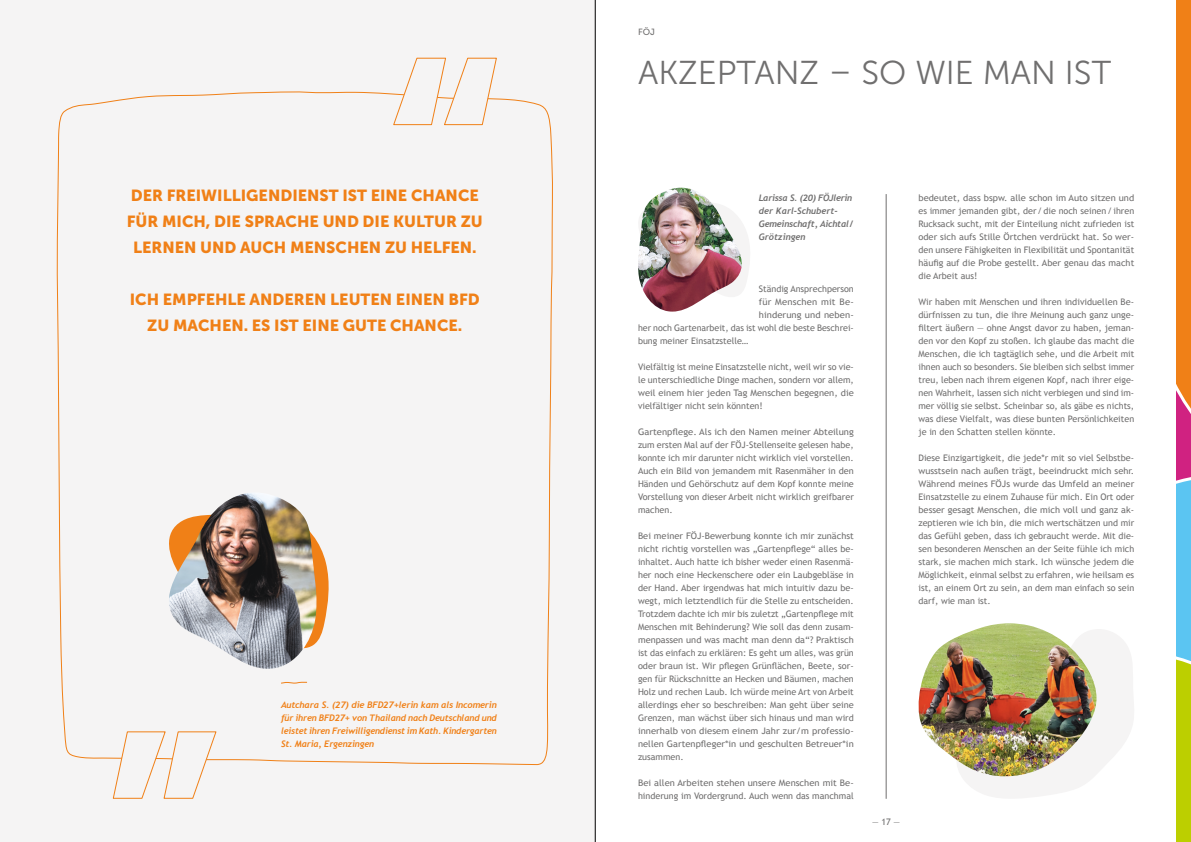
<style>
.page{position:relative;width:1191px;height:842px;background:#fff}
.page>*{position:absolute;margin:0;border:0;box-sizing:border-box;transform-origin:0 0}
.t1{font:33px "Museo Sans 300";color:#706f6f}
.t2{font:16px/26px "Museo Sans 900";color:#f08017;text-align:center}
.t3{font:9px/13px "Trebuchet MS";color:#706f6f;text-align:justify}
.t4{font:9px/13px "Trebuchet MS";color:#706f6f;scale:1.04 1}
.t5{font:9px/13px "Trebuchet MS";color:#706f6f;text-align:justify;scale:1.05 1}
.t6{font:italic 700 9px/13px "Trebuchet";letter-spacing:-.02em;color:#f08017;text-align:justify}
.t7{font:italic 700 9px/13px "Trebuchet";letter-spacing:-.02em;color:#706f6f}
.t8{font:9px "Museo Sans 500";color:#706f6f}
</style>
<div class="page">
<div style="left:0;top:0;width:595px;height:842px;background:#f5f4f4"></div>
<svg style="left:57px;top:91px;width:496px;height:675px"></svg>
<svg style="left:112px;top:731px;width:105px;height:68px"></svg>
<svg style="left:392px;top:57px;width:105px;height:69px"></svg>
<svg style="left:161px;top:512px;width:170px;height:137px"></svg>
<img style="left:169px;top:492px;width:148px;height:177px">
<svg style="left:1176px;top:0;width:15px;height:842px;background:#c2984d"></svg>
<hr style="left:886px;top:194px;width:1px;height:605px;background:#706f6f">
<svg style="left:743px;top:225px;width:7px;height:65px"></svg>
<img style="left:638px;top:188px;width:105px;height:124px">
<svg style="left:962px;top:629px;width:172px;height:169px"></svg>
<img style="left:918px;top:623px;width:178px;height:154px">
<hr style="left:595px;top:0;width:1px;height:842px;background:#000">
<h2 class="t2" style="left:127px;top:182px;width:357px">DER FREIWILLIGENDIENST IST EINE CHANCE<br>FÜR MICH, DIE SPRACHE UND DIE KULTUR ZU<br>LERNEN UND AUCH MENSCHEN ZU HELFEN.</h2>
<h2 class="t2" style="left:130px;top:286px;width:352px">ICH EMPFEHLE ANDEREN LEUTEN EINEN BFD<br>ZU MACHEN. ES IST EINE GUTE CHANCE.</h2>
<p class="t6" style="left:281px;top:698px;width:217px">Autchara S. (27) die BFD27+lerin kam als Incomerin für ihren BFD27+ von Thailand nach Deutschland und leistet ihren Freiwilligendienst im Kath. Kindergarten St. Maria, Ergenzingen</p>
<p class="t8" style="left:638px;top:27px;width:18px">FÖJ</p>
<h1 class="t1" style="left:638px;top:55px;width:474px">AKZEPTANZ – SO WIE MAN IST</h1>
<p class="t7" style="left:759px;top:191px;width:96px">Larissa S. (20) FÖJlerin der Karl-Schubert-<br>Gemeinschaft, Aichtal/<br>Grötzingen</p>
<p class="t3" style="left:759px;top:282px;width:97px">Ständig Ansprechperson</p>
<p class="t5" style="left:759px;top:295px;width:92px">für Menschen mit Be-</p>
<p class="t5" style="left:759px;top:308px;width:92px">hinderung und neben-</p>
<p class="t3" style="left:638px;top:321px;width:217px">her noch Gartenarbeit, das ist wohl die beste Beschrei-</p>
<p class="t3" style="left:638px;top:334px;width:112px">bung meiner Einsatzstelle…</p>
<p class="t3" style="left:638px;top:360px;width:217px">Vielfältig ist meine Einsatzstelle nicht, weil wir so vie&shy;le unterschiedliche Dinge machen, sondern vor allem, weil einem hier jeden Tag Menschen begegnen, die vielfältiger nicht sein könnten!</p>
<p class="t5" style="left:638px;top:425px;width:207px">Gartenpflege. Als ich den Namen meiner Abteilung zum ersten Mal auf der FÖJ-Stellenseite gelesen habe, konnte ich mir darunter nicht wirklich viel vorstellen.<br>Auch ein Bild von jemandem mit Rasenmäher in den Händen und Gehörschutz auf dem Kopf konnte meine Vorstellung von dieser Arbeit nicht wirklich greifbarer machen.</p>
<p class="t3" style="left:638px;top:529px;width:217px">Bei meiner FÖJ-Bewerbung konnte ich mir zunächst nicht richtig vorstellen was „Gartenpflege“ alles be&shy;inhaltet. Auch hatte ich bisher weder einen Rasenmä&shy;her noch eine Heckenschere oder ein Laubgebläse in der Hand. Aber irgendwas hat mich intuitiv dazu be&shy;wegt, mich letztendlich für die Stelle zu entscheiden.<br>Trotzdem dachte ich mir bis zuletzt „Gartenpflege mit Menschen mit Behinderung? Wie soll das denn zusam&shy;menpassen und was macht man denn da“? Praktisch ist das einfach zu erklären: Es geht um alles, was grün oder braun ist. Wir pflegen Grünflächen, Beete, sor&shy;gen für Rückschnitte an Hecken und Bäumen, machen Holz und rechen Laub. Ich würde meine Art von Arbeit allerdings eher so beschreiben: Man geht über seine Grenzen, man wächst über sich hinaus und man wird innerhalb von diesem einem Jahr zur/m professio&shy;nellen Gartenpfleger*in und geschulten Betreuer*in zusammen.</p>
<p class="t4" style="left:638px;top:776px;width:209px">Bei allen Arbeiten stehen unsere Menschen mit Be&shy;hinderung im Vordergrund. Auch wenn das manchmal</p>
<p class="t3" style="left:872px;top:815px;width:30px">— 17 —</p>
<p class="t4" style="left:918px;top:191px;width:209px;text-align:justify">bedeutet, dass bspw. alle schon im Auto sitzen und es immer jemanden gibt, der/die noch seinen/ihren Rucksack sucht, mit der Einteilung nicht zufrieden ist oder sich aufs Stille Örtchen verdrückt hat. So wer&shy;den unsere Fähigkeiten in Flexibilität und Spontanität häufig auf die Probe gestellt. Aber genau das macht die Arbeit aus!</p>
<p class="t3" style="left:918px;top:295px;width:217px">Wir haben mit Menschen und ihren individuellen Be&shy;dürfnissen zu tun, die ihre Meinung auch ganz unge&shy;filtert äußern ― ohne Angst davor zu haben, jeman&shy;den vor den Kopf zu stoßen. Ich glaube das macht die Menschen, die ich tagtäglich sehe, und die Arbeit mit ihnen auch so besonders. Sie bleiben sich selbst immer treu, leben nach ihrem eigenen Kopf, nach ihrer eige&shy;nen Wahrheit, lassen sich nicht verbiegen und sind im&shy;mer völlig sie selbst. Scheinbar so, als gäbe es nichts, was diese Vielfalt, was diese bunten Persönlichkeiten je in den Schatten stellen könnte.</p>
<p class="t3" style="left:918px;top:451px;width:217px">Diese Einzigartigkeit, die jede*r mit so viel Selbstbe&shy;wusstsein nach außen trägt, beeindruckt mich sehr.<br>Während meines FÖJs wurde das Umfeld an meiner Einsatzstelle zu einem Zuhause für mich. Ein Ort oder besser gesagt Menschen, die mich voll und ganz ak&shy;zeptieren wie ich bin, die mich wertschätzen und mir das Gefühl geben, dass ich gebraucht werde. Mit die&shy;sen besonderen Menschen an der Seite fühle ich mich stark, sie machen mich stark. Ich wünsche jedem die Möglichkeit, einmal selbst zu erfahren, wie heilsam es ist, an einem Ort zu sein, an dem man einfach so sein darf, wie man ist.</p>
</div>
